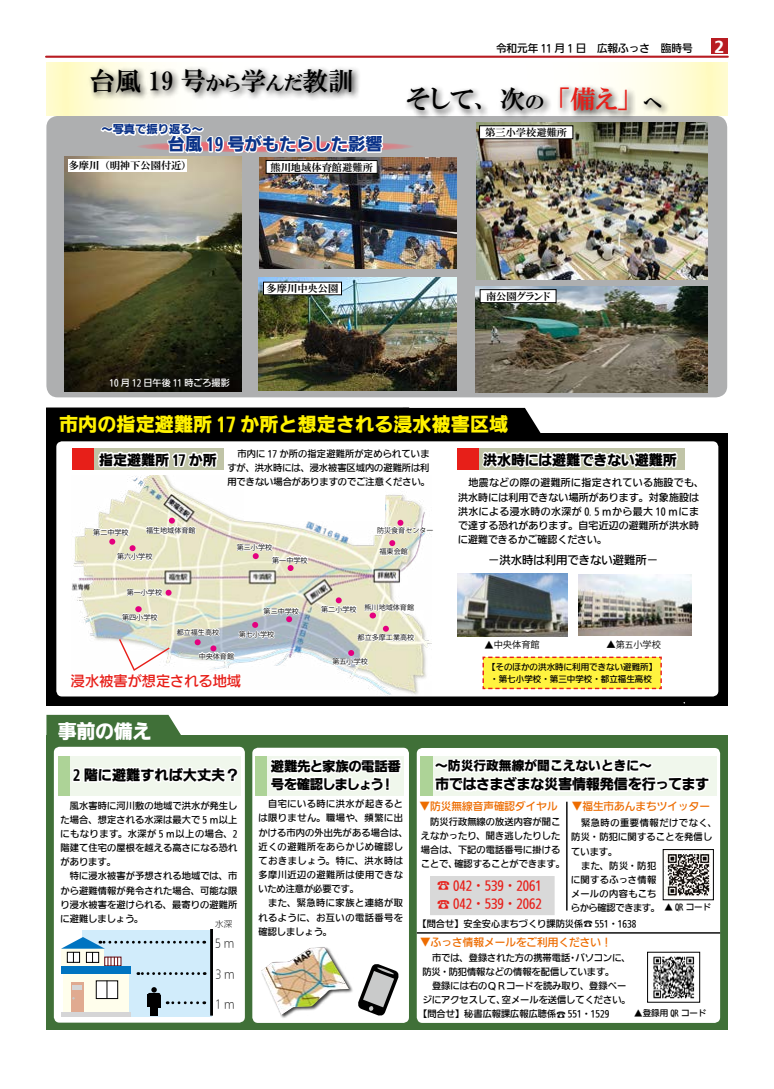
<style>
.page{position:relative;width:774px;height:1089px;background:#fff}
.page>*{position:absolute;margin:0;border:0;box-sizing:border-box;transform-origin:0 0}
.t1{font:25.7px "HGP Mincho E";color:#000}
.t2{font:25.7px "HGP Mincho E";color:#e71f19}
.t3{font:19.7px "HGP Mincho E";color:#000}
.t4{font:19.1px "SUD Go Dsp IWA HW Eb";color:#fff100}
.t5{font:19.1px "SUD Go Dsp IWA HW Eb";letter-spacing:-.025em;color:#fff}
.t6{font:17.2px "SUD Go Dsp IWA HW Eb";color:#0c3388}
.t7{font:14.9px "SUD Go Dsp IWA Eb";color:#fff}
.t8{font:14.2px "SUD Go Dsp IWA HW Eb";letter-spacing:-.02em;color:#000}
.t9{font:14.2px "SUD Go Dsp IWA HW Md";color:#e71f19}
.t10{font:14.2px "SUD Go Dsp IWA HW Eb";color:#000}
.t11{font:13.5px "SUD Go Dsp IWA HW Eb";letter-spacing:-.04em;color:#000}
.t12{font:13.5px "SUD Go Dsp IWA HW Eb";letter-spacing:-.08em;color:#000}
.t13{font:12.8px "SUD Go Dsp IWA HW Eb";color:#000}
.t14{font:12.7px/18.1px "SUD Go Dsp IWA HW Md";color:#e71f19}
.t15{font:11.3px "SUD Go Dsp IWA HW Md";color:#000}
.t16{font:11.3px "SUD Go Dsp IWA HW Eb";color:#0c3388}
.t17{font:11.3px "SUD Gohon IWA HW Lt";color:#000}
.t18{font:10.6px "SUD Go Dsp IWA HW Md";color:#ed6c00}
.t19{font:10.6px "SUD Go Dsp IWA HW Md";color:#000}
.t20{font:10.3px "HGP Mincho E";color:#000}
.t21{font:9.9px/14.2px "SUD Go Dsp IWA HW Md";letter-spacing:.01em;color:#000}
.t22{font:9.2px/14.2px "SUD Go Dsp IWA HW Md";letter-spacing:.01em;color:#000}
.t23{font:9.2px/14.2px "SUD Go Dsp IWA HW Md";letter-spacing:.055em;color:#000}
.t24{font:9.2px/14.2px "SUD Go Dsp IWA HW Md";letter-spacing:.035em;color:#000}
.t25{font:9.2px "Koz Go Pr 6 N";color:#000}
.t26{font:9.1px "SUD Go Dsp IWA HW Md";color:#fff}
.t27{font:8.5px/11.3px "SUD Go Dsp IWA HW Md";color:#000;text-align:center}
.t28{font:8.5px "SUD Gohon IWA HW Lt";color:#000}
.t29{font:7.1px "Koz Go Pr 6 N";color:#000}
.s1{font-size:19.7px}
.s2{font-family:"SUD Gohon IWA HW Lt"}
.s3{font-size:8.5px}
.s4{font-family:"Koz Min Pr 6 N"}
</style>
<div class="page">
<div style="left:711px;top:39px;width:17px;height:15px;background:#b81c22"></div>
<hr style="left:46px;top:56px;width:682px;height:2px;background:#b81c22">
<div style="left:46px;top:116px;width:681px;height:281px;background:#aeafb0;border-radius:11px"></div>
<svg style="left:47px;top:63px;width:681px;height:53px"></svg>
<div style="left:87px;top:64px;width:274px;height:37px;background:#000;opacity:.75"></div>
<div style="left:403px;top:84px;width:267px;height:36px;background:#000;opacity:.75"></div>
<hr style="left:417px;top:932px;width:303px;height:1px;background:#000">
<img style="left:46px;top:121px;width:667px;height:909px">
<img style="left:665px;top:851px;width:47px;height:47px">
<div style="left:663px;top:849px;width:51px;height:51px;border:1px solid #000"></div>
<h1 class="t1" style="left:90px;top:67px;width:265px">台風 19 号<span class="s1">から</span>学<span class="s1">んだ</span>教訓</h1>
<p class="t16" style="left:101px;top:124px;width:103px">～写真で振り返る~</p>
<h3 class="t6" style="left:168px;top:135px;width:216px">台風 19 号がもたらした影響</h3>
<p class="t20" style="left:69px;top:160px;width:32px">多摩川</p>
<p class="t20" style="left:105px;top:160px;width:84px">（明神下公園付近(</p>
<p class="t20" style="left:270px;top:162px;width:104px">熊川地域体育館避難所</p>
<p class="t19" style="left:496px;top:43px;width:198px">令和元年 11 月 1 日　広報ふっさ　臨時号</p>
<h1 class="t1" style="left:406px;top:86px;width:139px">そして、次<span class="s1">の</span></h1>
<h1 class="t2" style="left:557px;top:86px;width:75px">「備え」</h1>
<p class="t20" style="left:485px;top:127px;width:84px">第三小学校避難所</p>
<h2 class="t3" style="left:643px;top:92px;width:20px">へ</h2>
<h3 class="t7" style="left:714px;top:39px;width:11px">2</h3>
<p class="t26" style="left:109px;top:378px;width:122px">10 月 12 日午後 11 時ごろ撮影</p>
<p class="t20" style="left:267px;top:283px;width:73px">多摩川中央公園</p>
<p class="t20" style="left:486px;top:291px;width:66px">南公園グランド</p>
<h3 class="t4" style="left:59px;top:414px;width:451px">市内の指定避難所 17 か所と想定される浸水被害区域</h3>
<h3 class="t8" style="left:99px;top:452px;width:119px">指定避難所 17 か所</h3>
<p class="t22" style="left:227px;top:447px;width:204px;text-align:justify;text-indent:10px">市内に 17 か所の指定避難所が定められていますが、洪水時には、浸水被害区域内の避難所は利用できない場合がありますのでご注意ください。</p>
<p class="t29" style="left:146px;top:526px;width:51px">福生地域体育館</p>
<p class="t29" style="left:93px;top:528px;width:37px">第二中学校</p>
<p class="t29" style="left:117px;top:553px;width:37px">第六小学校</p>
<p class="t29" style="left:237px;top:543px;width:37px">第三小学校</p>
<p class="t29" style="left:272px;top:556px;width:37px">第一中学校</p>
<p class="t29" style="left:377px;top:526px;width:58px">防災食育センター</p>
<p class="t29" style="left:379px;top:548px;width:30px">福東会館</p>
<p class="t29" style="left:127px;top:588px;width:37px">第一小学校</p>
<p class="t29" style="left:122px;top:613px;width:37px">第四小学校</p>
<p class="t29" style="left:264px;top:607px;width:37px">第三中学校</p>
<p class="t29" style="left:321px;top:605px;width:37px">第二小学校</p>
<p class="t29" style="left:364px;top:603px;width:51px">熊川地域体育館</p>
<p class="t29" style="left:177px;top:628px;width:44px">都立福生高校</p>
<p class="t29" style="left:239px;top:630px;width:37px">第七小学校</p>
<p class="t29" style="left:358px;top:633px;width:58px">都立多摩工業高校</p>
<p class="t29" style="left:199px;top:652px;width:37px">中央体育館</p>
<h3 class="t9" style="left:71px;top:673px;width:172px">浸水被害が想定される地域</h3>
<h3 class="t5" style="left:58px;top:721px;width:95px">事前の備え</h3>
<p class="t29" style="left:332px;top:658px;width:37px">第五小学校</p>
<h3 class="t8" style="left:483px;top:452px;width:195px">洪水時には避難できない避難所</h3>
<p class="t21" style="left:458px;top:477px;width:247px">　地震などの際の避難所に指定されている施設でも、洪水時には利用できない場所があります。対象施設は洪水による浸水時の水深が 0.5 ｍから最大 10 ｍにまで達する恐れがあります。自宅近辺の避難所が洪水時に避難できるかご確認ください。</p>
<p class="t15" style="left:488px;top:554px;width:172px">－洪水時は利用できない避難所－</p>
<p class="t25" style="left:484px;top:639px;width:57px"><span class="s2">▲</span>中央体育館</p>
<p class="t25" style="left:606px;top:639px;width:56px">▲第<span class="s3">五</span>小学校</p>
<p class="t27" style="left:487px;top:662px;width:172px">【そのほかの洪水時に利用できない避難所【・第七小学校・第三中学校・都立福生高校</p>
<h3 class="t10" style="left:73px;top:767px;width:168px">2 階に避難すれば大丈夫？</h3>
<p class="t22" style="left:61px;top:799px;width:178px">　風水害時に河川敷の地域で洪水が発生した場合、想定される水深は最大で 5 ｍ以上にもなります。水深が 5 ｍ以上の場合、2階建て住宅の屋根を越える高さになる恐れがあります。<br>　特に浸水被害が予想される地域では、市から避難情報が発令された場合、可能な限り浸水被害を避けられる、最寄りの避難所に避難しましょう。</p>
<p class="t17" style="left:215px;top:936px;width:21px">5 ｍ</p>
<p class="t17" style="left:215px;top:967px;width:21px">3 ｍ</p>
<p class="t17" style="left:215px;top:998px;width:21px">1 ｍ</p>
<p class="t28" style="left:215px;top:919px;width:19px">水深</p>
<h3 class="t11" style="left:271px;top:759px;width:131px">避難先と家族の電話番</h3>
<h3 class="t12" style="left:271px;top:777px;width:115px">号を確認しましょう</h3>
<h3 class="t11" style="left:381px;top:777px;width:15px">!</h3>
<p class="t23" style="left:258px;top:797px;width:151px">　自宅にいる時に洪水が起きるとは限りません。職場や、頻繁に出かける市内の外出先がある場合は、近くの避難所をあらかじめ確認しておきましょう。特に、洪水時は多摩川近辺の避難所は使用できないため注意が必要です。<br>　また、緊急時に家族と連絡が取れるように、お互いの電話番号を確認しましょう。</p>
<h3 class="t13" style="left:435px;top:759px;width:218px">～防災行政無線が聞こえないときに~</h3>
<h3 class="t8" style="left:435px;top:777px;width:276px">市ではさまざまな災害情報発信を行ってます</h3>
<p class="t18" style="left:572px;top:801px;width:140px">▼福生市あんまちツイッター</p>
<p class="t24" style="left:571px;top:816px;width:147px">　緊急時の重要情報だけでなく、防災・防犯に関することを発信しています。<br>　また、防災・防犯<br>に関するふっさ情報<br>メールの内容もこち</p>
<p class="t27" style="left:675px;top:902px;width:38px">QR コード</p>
<p class="t18" style="left:420px;top:801px;width:140px">▼防災無線音声確認ダイヤル</p>
<p class="t22" style="left:421px;top:815px;width:141px">　防災行政無線の放送内容が聞こ</p>
<p class="t22" style="left:421px;top:829px;width:141px">えなかったり、聞き逃したりした</p>
<p class="t22" style="left:421px;top:843px;width:141px">場合は、下記の電話番号に掛ける</p>
<p class="t22" style="left:454px;top:857px;width:112px">確認することができます。</p>
<p class="t22" style="left:421px;top:857px;width:38px">ことで、</p>
<h3 class="t14" style="left:437px;top:877px;width:106px"><span class="s4">☎</span> 042・539・2061 <span class="s4">☎</span> 042・539・2062</h3>
<p class="t18" style="left:420px;top:937px;width:193px">▼ふっさ情報メールをご利用ください!</p>
<p class="t22" style="left:575px;top:951px;width:57px">パソコンに、</p>
<p class="t22" style="left:417px;top:901px;width:257px;line-height:15.7px;text-indent:153px">らから確認できます。 <sup>▲</sup>【問合せ】安全安心まちづくり課防災係<span class="s4">☎</span> 551・1638</p>
<p class="t22" style="left:423px;top:951px;width:149px">　市では、登録された方の携帯電話</p>
<p class="t22" style="left:423px;top:965px;width:193px">防災・防犯情報などの情報を配信しています。</p>
<p class="t22" style="left:423px;top:979px;width:205px">　登録には右のＱＲコードを読み取り、登録ペー</p>
<p class="t22" style="left:502px;top:993px;width:130px">空メールを送信してください。</p>
<p class="t22" style="left:568px;top:951px;width:11px">・</p>
<p class="t22" style="left:423px;top:993px;width:84px">ジにアクセスして、</p>
<p class="t22" style="left:418px;top:1007px;width:193px">【問合せ】秘書広報課広報広聴係<span class="s4">☎</span> 551・1529</p>
<p class="t27" style="left:634px;top:1007px;width:74px">▲登録用 QR コード</p>
</div>
